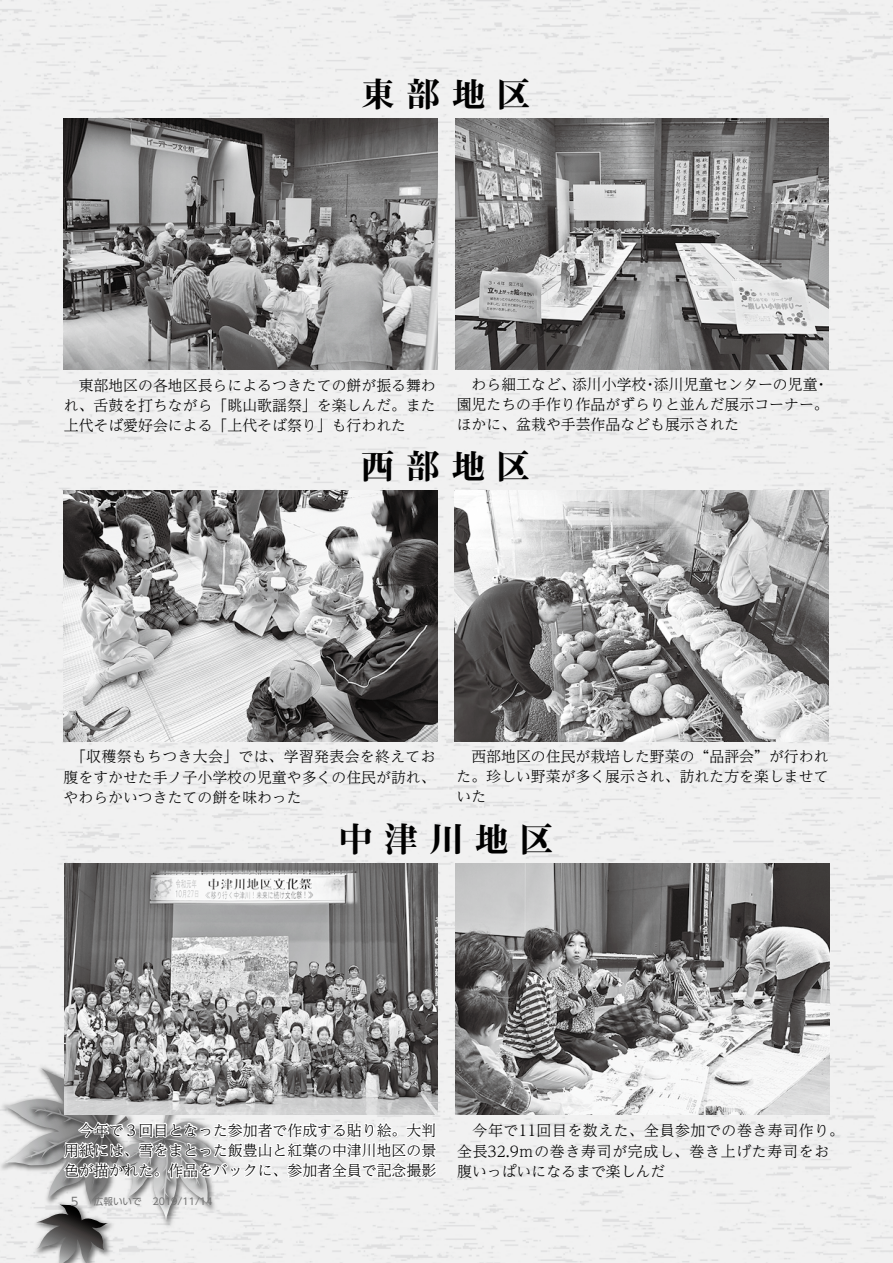
<style>
.page{position:relative;width:893px;height:1263px;background:#fff}
.page>*{position:absolute;margin:0;border:0;box-sizing:border-box;transform-origin:0 0}
.t1{font:34.05px "Midashi Min Pro MA31";letter-spacing:.335em;color:#000}
.t2{font:300 14.85px/20.2px "UD Reimin Pro";color:#000;text-align:justify}
.t3{font:300 14.85px/20.2px "UD Reimin Pro";letter-spacing:.04em;color:#000}
.t4{font:11.7px "UD Shin Go Pro";color:#717171}
.t5{font:9.6px "UD Shin Go Pro";color:#717171}
</style>
<div class="page">
<img style="left:0;top:0;width:893px;height:1263px">
<img style="left:0;top:1063px;width:64px;height:151px">
<img style="left:64px;top:864px;width:374px;height:204px">
<img style="left:455px;top:864px;width:374px;height:251px">
<svg style="left:2px;top:1068px;width:436px;height:195px"></svg>
<img style="left:64px;top:490px;width:373px;height:251px">
<img style="left:455px;top:490px;width:373px;height:251px">
<img style="left:64px;top:119px;width:374px;height:250px">
<img style="left:455px;top:119px;width:374px;height:250px">
<h1 class="t1" style="left:361px;top:68px;width:172px">東部地区</h1>
<p class="t2" style="left:572px;top:374px;width:76px">添川小学校</p>
<p class="t2" style="left:457px;top:374px;width:374px;text-align:left">　わら細工など、<br>園児たちの手作り作品がずらりと並んだ展示コーナー。ほかに、盆栽や手芸作品なども展示された</p>
<p class="t2" style="left:654px;top:374px;width:165px">添川児童センターの児童</p>
<p class="t2" style="left:64px;top:374px;width:374px">　東部地区の各地区長らによるつきたての餅が振る舞われ、舌鼓を打ちながら「眺山歌謡祭」を楽しんだ。また上代そば愛好会による「上代そば祭り」も行われた</p>
<p class="t2" style="left:814px;top:374px;width:16px">・</p>
<p class="t2" style="left:643px;top:374px;width:16px">・</p>
<h1 class="t1" style="left:361px;top:440px;width:172px">西部地区</h1>
<p class="t2" style="left:64px;top:746px;width:374px">　「収穫祭もちつき大会」では、学習発表会を終えてお腹をすかせた手ノ子小学校の児童や多くの住民が訪れ、やわらかいつきたての餅を味わった</p>
<p class="t2" style="left:456px;top:746px;width:374px">　西部地区の住民が栽培した野菜の“品評会”が行われた。珍しい野菜が多く展示され、訪れた方を楽しませていた</p>
<h1 class="t1" style="left:339px;top:813px;width:217px">中津川地区</h1>
<p class="t2" style="left:64px;top:1119px;width:374px;text-indent:15px">今年で３回目となった参加者で作成する貼り絵。大判用紙には、雪をまとった飯豊山と紅葉の中津川地区の景色が描かれた。作品をバックに、参加者全員で記念撮影</p>
<p class="t3" style="left:457px;top:1120px;width:388px">　今年で11回目を数えた、全員参加での巻き寿司作り。全長32.9ｍの巻き寿司が完成し、巻き上げた寿司をお腹いっぱいになるまで楽しんだ</p>
<p class="t4" style="left:71px;top:1192px;width:9px">5</p>
<p class="t5" style="left:94px;top:1194px;width:49px">広報いいで</p>
<p class="t5" style="left:152px;top:1194px;width:62px">2019/11/14</p>
</div>
